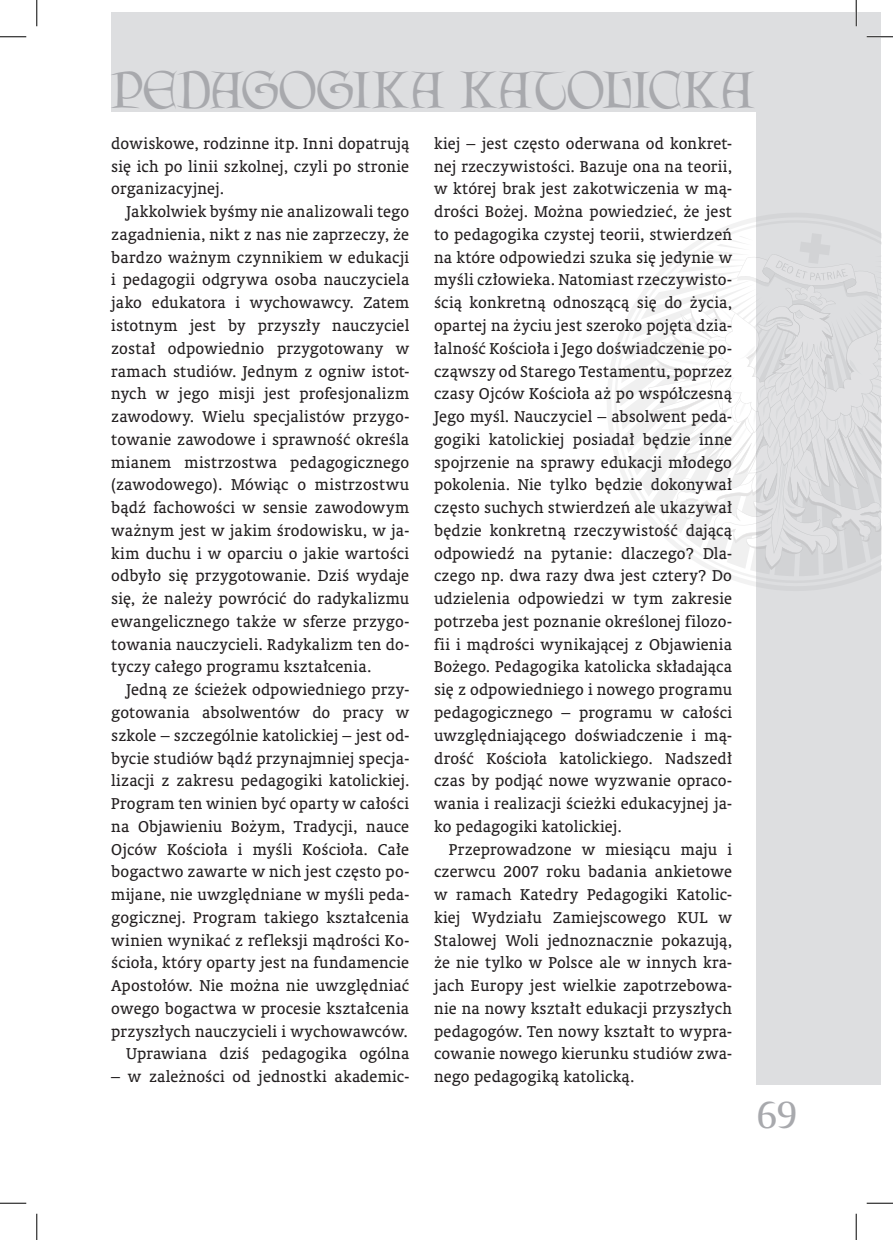
<style>
.page{position:relative;width:893px;height:1240px;background:#fff}
.page>*{position:absolute;margin:0;border:0;box-sizing:border-box;transform-origin:0 0}
.t1{font:46.55px "Lettergical PL";letter-spacing:-.005em;color:#a8a9ad}
.t2{font:36.75px "Amerigo PL";color:#a8a9ad}
.art-TEKST{font:15.75px/22.8px "Oranda PL";letter-spacing:.01em;color:#231f20;text-align:justify}
</style>
<div class="page">
<div style="left:756px;top:12px;width:124px;height:1071px;background:#dddee0"></div>
<div style="left:111px;top:12px;width:769px;height:99px;background:#dddee0"></div>
<svg style="left:607px;top:217px;width:149px;height:369px"></svg>
<svg style="left:620px;top:233px;width:261px;height:343px"></svg>
<hr style="left:866px;top:36px;width:26px;height:2px;background:#fff">
<hr style="left:854px;top:0;width:2px;height:26px;background:#fff">
<svg style="left:0;top:36px;width:26px;height:1px"></svg>
<svg style="left:866px;top:36px;width:26px;height:1px"></svg>
<svg style="left:0;top:1202px;width:26px;height:1px"></svg>
<svg style="left:866px;top:1202px;width:26px;height:1px"></svg>
<svg style="left:36px;top:0;width:1px;height:26px"></svg>
<svg style="left:36px;top:1213px;width:1px;height:26px"></svg>
<svg style="left:855px;top:0;width:1px;height:26px"></svg>
<svg style="left:855px;top:1213px;width:1px;height:26px"></svg>
<h1 class="t1" style="left:111px;top:61px;width:644px">PEDAGOGIKA KATOLICKA</h1>
<p class="art-TEKST" style="left:111px;top:132px;width:299px">dowiskowe, rodzinne itp. Inni dopatrują się ich po linii szkolnej, czyli po stronie organizacyjnej.</p>
<p class="art-TEKST" style="left:111px;top:200px;width:299px;text-indent:15px">Jakkolwiek byśmy nie analizowali tego zagadnienia, nikt z nas nie zaprzeczy, że bardzo ważnym czynnikiem w edukacji i pedagogii odgrywa osoba nauczyciela jako edukatora i wychowawcy. Zatem istotnym jest by przyszły nauczyciel został odpowiednio przygotowany w ramach studiów. Jednym z ogniw istot&shy;nych w jego misji jest profesjonalizm zawodowy. Wielu specjalistów przygo&shy;towanie zawodowe i sprawność określa mianem mistrzostwa pedagogicznego (zawodowego). Mówiąc o mistrzostwu bądź fachowości w sensie zawodowym ważnym jest w jakim środowisku, w ja&shy;kim duchu i w oparciu o jakie wartości odbyło się przygotowanie. Dziś wydaje się, że należy powrócić do radykalizmu ewangelicznego także w sferze przygo&shy;towania nauczycieli. Radykalizm ten do&shy;tyczy całego programu kształcenia.</p>
<p class="art-TEKST" style="left:111px;top:678px;width:299px;text-indent:15px">Jedną ze ścieżek odpowiedniego przy&shy;gotowania absolwentów do pracy w szkole – szczególnie katolickiej – jest od&shy;bycie studiów bądź przynajmniej specja&shy;lizacji z zakresu pedagogiki katolickiej.<br>Program ten winien być oparty w całości na Objawieniu Bożym, Tradycji, nauce Ojców Kościoła i myśli Kościoła. Całe bogactwo zawarte w nich jest często po&shy;mijane, nie uwzględniane w myśli peda&shy;gogicznej. Program takiego kształcenia winien wynikać z refleksji mądrości Ko&shy;ścioła, który oparty jest na fundamencie Apostołów. Nie można nie uwzględniać owego bogactwa w procesie kształcenia przyszłych nauczycieli i wychowawców.</p>
<p class="art-TEKST" style="left:126px;top:1042px;width:284px">Uprawiana dziś pedagogika ogólna</p>
<p class="art-TEKST" style="left:111px;top:1064px;width:299px">– w zależności od jednostki akademic-</p>
<p class="art-TEKST" style="left:434px;top:132px;width:299px">kiej – jest często oderwana od konkret&shy;nej rzeczywistości. Bazuje ona na teorii, w której brak jest zakotwiczenia w mą&shy;drości Bożej. Można powiedzieć, że jest to pedagogika czystej teorii, stwierdzeń na które odpowiedzi szuka się jedynie w myśli człowieka. Natomiast rzeczywisto&shy;ścią konkretną odnoszącą się do życia, opartej na życiu jest szeroko pojęta dzia&shy;łalność Kościoła i Jego doświadczenie po&shy;cząwszy od Starego Testamentu, poprzez czasy Ojców Kościoła aż po współczesną Jego myśl. Nauczyciel – absolwent peda&shy;gogiki katolickiej posiadał będzie inne spojrzenie na sprawy edukacji młodego pokolenia. Nie tylko będzie dokonywał często suchych stwierdzeń ale ukazywał będzie konkretną rzeczywistość dającą odpowiedź na pytanie: dlaczego? Dla&shy;czego np. dwa razy dwa jest cztery? Do udzielenia odpowiedzi w tym zakresie potrzeba jest poznanie określonej filozo&shy;fii i mądrości wynikającej z Objawienia Bożego. Pedagogika katolicka składająca się z odpowiedniego i nowego programu pedagogicznego – programu w całości uwzględniającego doświadczenie i mą&shy;drość Kościoła katolickiego. Nadszedł czas by podjąć nowe wyzwanie opraco&shy;wania i realizacji ścieżki edukacyjnej ja&shy;ko pedagogiki katolickiej.</p>
<p class="art-TEKST" style="left:434px;top:837px;width:299px;text-indent:15px">Przeprowadzone w miesiącu maju i czerwcu 2007 roku badania ankietowe w ramach Katedry Pedagogiki Katolic&shy;kiej Wydziału Zamiejscowego KUL w Stalowej Woli jednoznacznie pokazują, że nie tylko w Polsce ale w innych kra&shy;jach Europy jest wielkie zapotrzebowa&shy;nie na nowy kształt edukacji przyszłych pedagogów. Ten nowy kształt to wypra&shy;cowanie nowego kierunku studiów zwa&shy;nego pedagogiką katolicką.</p>
<h2 class="t2" style="left:756px;top:1089px;width:42px">69</h2>
</div>
